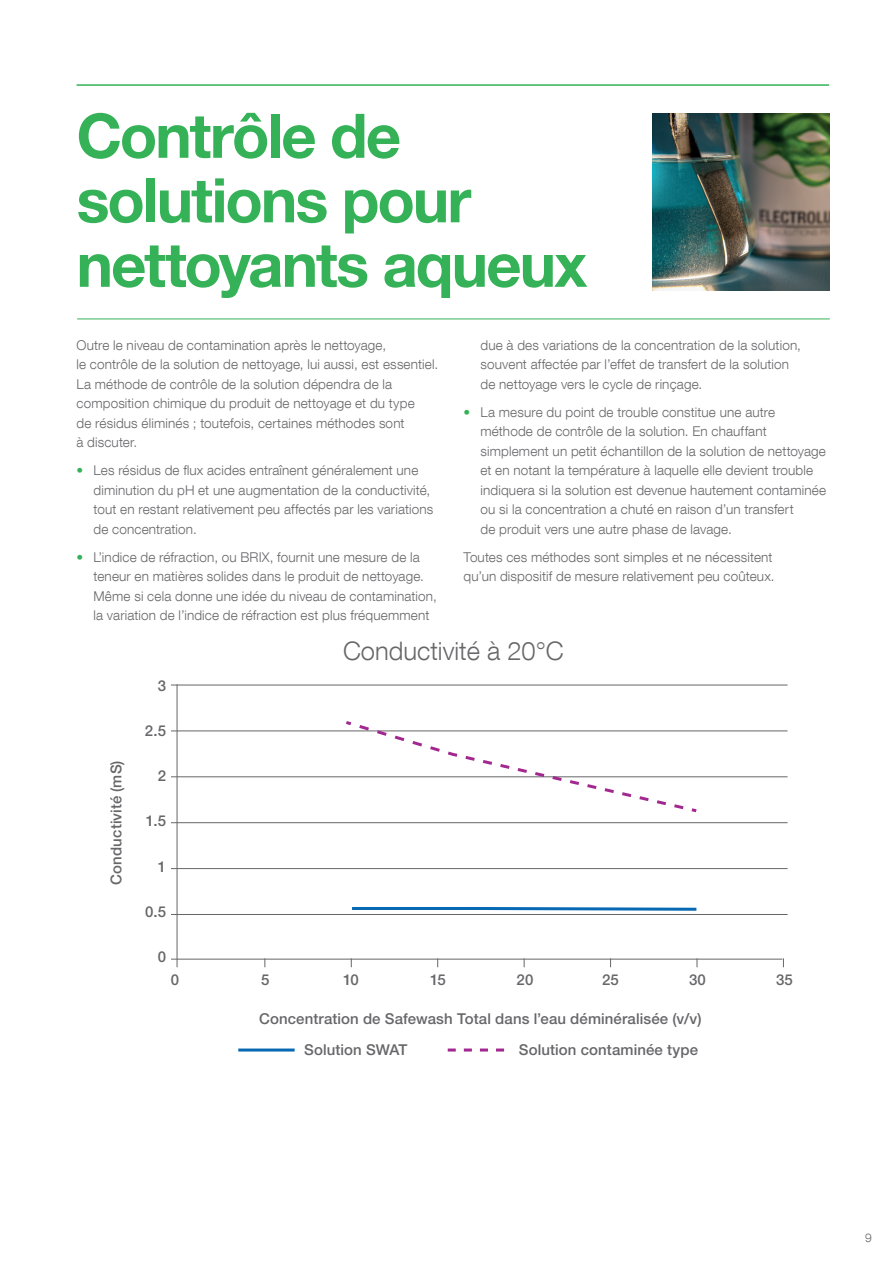
<style>
.page{position:relative;width:893px;height:1263px;background:#fff}
.page>*{position:absolute;margin:0;border:0;box-sizing:border-box;transform-origin:0 0}
.t1{font:700 61.5px/64.5px "Helvetica Neue LT Pro";letter-spacing:-.035em;color:#35b257}
.t2{font:300 25.5px "Helvetica Neue LT Com";color:#67676a}
.t3{font:500 15px "Helvetica Neue LT Pro";letter-spacing:.005em;color:#67676a}
.t4{font:300 13.5px/19.5px "Helvetica Neue LT Com";letter-spacing:.01em;color:#67676a}
.t5{font:300 12px "Helvetica Neue LT Com";color:#67676a}
.s1{color:#35b257}
</style>
<div class="page">
<hr style="left:77px;top:84px;width:752px;height:2px;background:#35b257">
<hr style="left:77px;top:319px;width:753px;height:1px;background:#35b257">
<hr style="left:238px;top:1048px;width:57px;height:3px;background:#0768b4">
<svg style="left:448px;top:1048px;width:56px;height:3px"></svg>
<hr style="left:171px;top:685px;width:617px;height:1px;background:#67676a">
<hr style="left:171px;top:730px;width:617px;height:1px;background:#67676a">
<hr style="left:171px;top:776px;width:617px;height:1px;background:#67676a">
<hr style="left:171px;top:822px;width:617px;height:1px;background:#67676a">
<hr style="left:171px;top:868px;width:617px;height:1px;background:#67676a">
<hr style="left:171px;top:914px;width:617px;height:1px;background:#67676a">
<hr style="left:171px;top:959px;width:611px;height:1px;background:#67676a">
<hr style="left:177px;top:684px;width:1px;height:283px;background:#67676a">
<svg style="left:343px;top:721px;width:357px;height:92px"></svg>
<svg style="left:352px;top:907px;width:345px;height:4px"></svg>
<img style="left:653px;top:114px;width:176px;height:176px">
<p class="t1" style="left:77px;top:102px;width:512px">Contrôle de solutions pour nettoyants aqueux</p>
<p class="t4" style="left:77px;top:335px;width:363px">Outre le niveau de contamination après le nettoyage,<br>le contrôle de la solution de nettoyage, lui aussi, est essentiel.<br>La méthode de contrôle de la solution dépendra de la composition chimique du produit de nettoyage et du type<br>de résidus éliminés ; toutefois, certaines méthodes sont<br>à discuter.</p>
<p class="t4" style="left:94px;top:460px;width:341px;text-indent:-17px"><span class="s1">•</span> Les résidus de flux acides entraînent généralement une diminution du pH et une augmentation de la conductivité, tout en restant relativement peu affectés par les variations de concentration.</p>
<p class="t4" style="left:94px;top:547px;width:345px;text-indent:-17px"><span class="s1">•</span> L’indice de réfraction, ou BRIX, fournit une mesure de la teneur en matières solides dans le produit de nettoyage.<br>Même si cela donne une idée du niveau de contamination, la variation de l’indice de réfraction est plus fréquemment</p>
<p class="t4" style="left:480px;top:335px;width:322px">due à des variations de la concentration de la solution, souvent affectée par l’effet de transfert de la solution de nettoyage vers le cycle de rinçage.</p>
<p class="t4" style="left:480px;top:402px;width:347px;text-indent:-17px"><span class="s1">•</span> La mesure du point de trouble constitue une autre méthode de contrôle de la solution. En chauffant simplement un petit échantillon de la solution de nettoyage et en notant la température à laquelle elle devient trouble indiquera si la solution est devenue hautement contaminée ou si la concentration a chuté en raison d’un transfert<br>de produit vers une autre phase de lavage.</p>
<p class="t4" style="left:463px;top:547px;width:313px">Toutes ces méthodes sont simples et ne nécessitent qu’un dispositif de mesure relativement peu coûteux.</p>
<p class="t3" style="left:107px;top:884px;width:126px;rotate:-90deg">Conductivité (mS)</p>
<p class="t3" style="left:158px;top:676px;width:10px">3</p>
<p class="t3" style="left:145px;top:721px;width:23px">2.5</p>
<p class="t3" style="left:158px;top:767px;width:10px">2</p>
<p class="t3" style="left:146px;top:812px;width:22px">1.5</p>
<p class="t3" style="left:158px;top:857px;width:10px">1</p>
<p class="t3" style="left:145px;top:902px;width:23px">0.5</p>
<p class="t3" style="left:158px;top:948px;width:10px">0</p>
<p class="t2" style="left:343px;top:635px;width:222px">Conductivité à 20°C</p>
<p class="t3" style="left:171px;top:971px;width:10px">0</p>
<p class="t3" style="left:261px;top:971px;width:10px">5</p>
<p class="t3" style="left:343px;top:971px;width:17px">10</p>
<p class="t3" style="left:430px;top:971px;width:17px">15</p>
<p class="t3" style="left:517px;top:971px;width:18px">20</p>
<p class="t3" style="left:602px;top:971px;width:18px">25</p>
<p class="t3" style="left:689px;top:971px;width:18px">30</p>
<p class="t3" style="left:776px;top:971px;width:18px">35</p>
<p class="t3" style="left:259px;top:1009px;width:444px">Concentration de Safewash Total dans l’eau déminéralisée (v/v)</p>
<p class="t3" style="left:304px;top:1040px;width:105px">Solution SWAT</p>
<p class="t3" style="left:519px;top:1040px;width:181px">Solution contaminée type</p>
<p class="t5" style="left:865px;top:1230px;width:8px">9</p>
</div>
